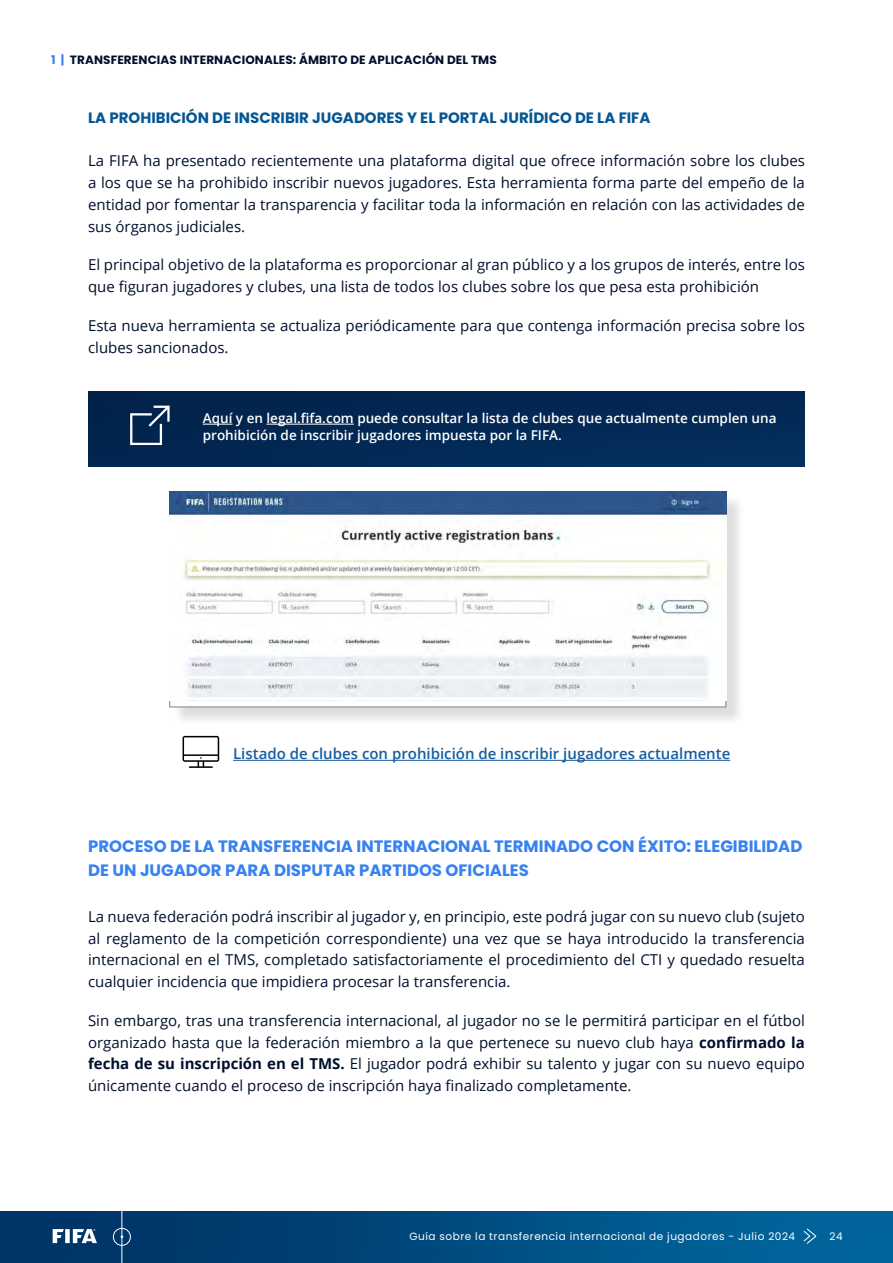
<style>
.page{position:relative;width:893px;height:1263px;background:#fff}
.page>*{position:absolute;margin:0;border:0;box-sizing:border-box;transform-origin:0 0}
.t1{font:700 16.5px/24px "Poppins";color:#3682f1}
.t2{font:15px/21.8px "Open Sans";color:#000f2c;text-align:justify}
.t3{font:600 15px "Open Sans";color:#175d9e}
.t4{font:700 15px "Poppins";color:#045694}
.t5{font:600 13.5px/16.5px "Open Sans";color:#fff}
.t6{font:700 12px "Poppins";letter-spacing:.01em;color:#000f2c}
.t7{font:10.5px "Poppins";letter-spacing:.05em;color:#fff}
.s1{color:#3682f1}
.s2{font-weight:700}
</style>
<div class="page">
<img style="left:0;top:1212px;width:892px;height:50px">
<svg style="left:53px;top:1229px;width:11px;height:14px"></svg>
<div style="left:65px;top:1229px;width:5px;height:14px;background:#fff"></div>
<svg style="left:73px;top:1229px;width:24px;height:14px"></svg>
<hr style="left:121px;top:1199px;width:1px;height:64px;background:#fff">
<div style="left:113px;top:1228px;width:18px;height:18px;border:1px solid #fff;border-radius:50%"></div>
<svg style="left:804px;top:1228px;width:12px;height:15px"></svg>
<img style="left:88px;top:391px;width:717px;height:75px">
<svg style="left:203px;top:424px;width:29px;height:1px"></svg>
<hr style="left:267px;top:424px;width:87px;height:1px;background:#fff">
<svg style="left:130px;top:406px;width:40px;height:39px;background:#385373"></svg>
<div style="left:172px;top:494px;width:573px;height:232px;background:#231f20;opacity:.15"></div>
<div style="left:170px;top:492px;width:556px;height:215px;background:#fff"></div>
<img style="left:170px;top:492px;width:556px;height:209px">
<hr style="left:233px;top:760px;width:497px;height:1px;background:#175d9e">
<svg style="left:183px;top:736px;width:36px;height:32px"></svg>
<p class="t6" style="left:51px;top:52px;width:447px"><span class="s1">1 |</span> TRANSFERENCIAS INTERNACIONALES: ÁMBITO DE APLICACIÓN DEL TMS</p>
<p class="t4" style="left:88px;top:109px;width:564px">LA PROHIBICIÓN DE INSCRIBIR JUGADORES Y EL PORTAL JURÍDICO DE LA FIFA</p>
<p class="t2" style="left:88px;top:150px;width:718px">La FIFA ha presentado recientemente una plataforma digital que ofrece información sobre los clubes a los que se ha prohibido inscribir nuevos jugadores. Esta herramienta forma parte del empeño de la entidad por fomentar la transparencia y facilitar toda la información en relación con las actividades de sus órganos judiciales.</p>
<p class="t2" style="left:88px;top:254px;width:718px">El principal objetivo de la plataforma es proporcionar al gran público y a los grupos de interés, entre los que figuran jugadores y clubes, una lista de todos los clubes sobre los que pesa esta prohibición</p>
<p class="t2" style="left:88px;top:314px;width:718px">Esta nueva herramienta se actualiza periódicamente para que contenga información precisa sobre los clubes sancionados.</p>
<p class="t5" style="left:203px;top:410px;width:575px">Aquí y en legal.fifa.com puede consultar la lista de clubes que actualmente cumplen una prohibición de inscribir jugadores impuesta por la FIFA.</p>
<p class="t3" style="left:233px;top:743px;width:499px">Listado de clubes con prohibición de inscribir jugadores actualmente</p>
<p class="t1" style="left:88px;top:835px;width:716px">PROCESO DE LA TRANSFERENCIA INTERNACIONAL TERMINADO CON ÉXITO: ELEGIBILIDAD<br>DE UN JUGADOR PARA DISPUTAR PARTIDOS OFICIALES</p>
<p class="t2" style="left:88px;top:905px;width:718px">La nueva federación podrá inscribir al jugador y, en principio, este podrá jugar con su nuevo club (sujeto al reglamento de la competición correspondiente) una vez que se haya introducido la transferencia internacional en el TMS, completado satisfactoriamente el procedimiento del CTI y quedado resuelta cualquier incidencia que impidiera procesar la transferencia.</p>
<p class="t2" style="left:88px;top:1009px;width:718px">Sin embargo, tras una transferencia internacional, al jugador no se le permitirá participar en el fútbol organizado hasta que la federación miembro a la que pertenece su nuevo club haya <span class="s2">confirmado la fecha de su inscripción en el TMS.</span> El jugador podrá exhibir su talento y jugar con su nuevo equipo únicamente cuando el proceso de inscripción haya finalizado completamente.</p>
<p class="t7" style="left:410px;top:1230px;width:387px">Guía sobre la transferencia internacional de jugadores - Julio 2024</p>
<p class="t7" style="left:830px;top:1230px;width:15px">24</p>
</div>
